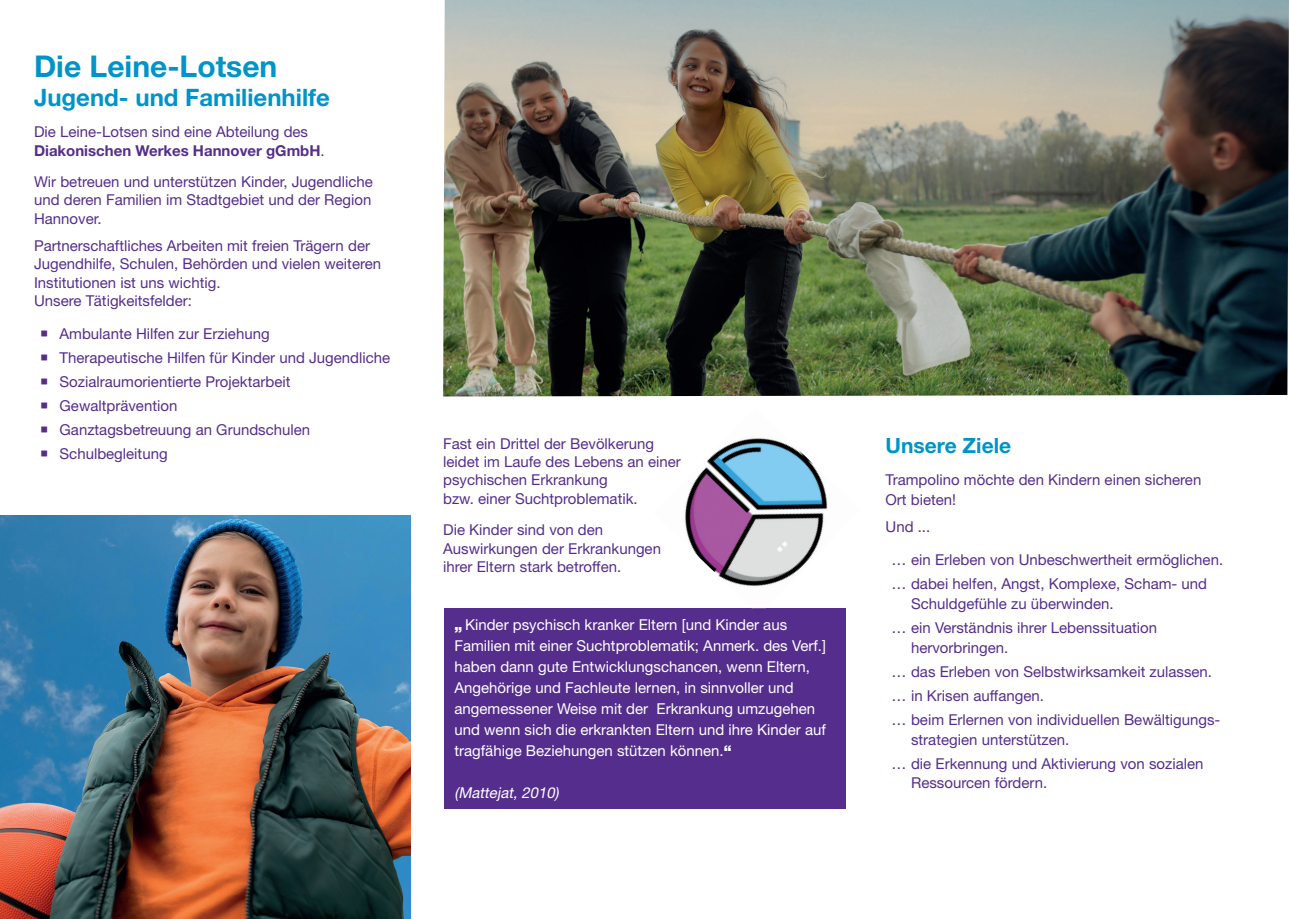
<style>
.page{position:relative;width:1289px;height:919px;background:#fff}
.page>*{position:absolute;margin:0;border:0;box-sizing:border-box;transform-origin:0 0}
.t1{font:700 30px "Helvetica Neue LT Std";color:#0094c8}
.t2{font:700 24px "Helvetica Neue LT Std";color:#0094c8}
.t3{font:700 21px "Helvetica Neue LT Std";color:#0094c8}
.t4{font:15px/18.5px "Helvetica Neue LT Std";color:#552e8d}
.t5{font:15px/21px "Helvetica Neue LT Std";color:#fff}
.t6{font:italic 15px "Helvetica Neue LT Std";color:#fff}
.s1{font-weight:700}
.s2{font-weight:900}
</style>
<div class="page">
<div style="left:444px;top:608px;width:401px;height:200px;background:#552e8d"></div>
<img style="left:443px;top:0;width:845px;height:396px">
<img style="left:0;top:515px;width:410px;height:403px">
<img style="left:684px;top:438px;width:144px;height:149px">
<svg style="left:752px;top:608px;width:13px;height:1px"></svg>
<h1 class="t1" style="left:34px;top:47px;width:245px">Die Leine-Lotsen</h1>
<h2 class="t2" style="left:34px;top:83px;width:297px">Jugend- und Familienhilfe</h2>
<p class="t4" style="left:34px;top:122px;width:292px">Die Leine-Lotsen sind eine Abteilung des<br><span class="s1">Diakonischen Werkes Hannover gGmbH</span>.</p>
<p class="t4" style="left:34px;top:172px;width:340px;text-align:justify">Wir betreuen und unterstützen Kinder, Jugendliche und deren Familien im Stadtgebiet und der Region Hannover.</p>
<p class="t4" style="left:34px;top:236px;width:349px">Partnerschaftliches Arbeiten mit freien Trägern der Jugendhilfe, Schulen, Behörden und vielen weiteren Institutionen ist uns wichtig.<br>Unsere Tätigkeitsfelder:</p>
<p class="t4" style="left:40px;top:324px;width:231px">○ Ambulante Hilfen zur Erziehung</p>
<p class="t4" style="left:40px;top:348px;width:352px">○ Therapeutische Hilfen für Kinder und Jugendliche</p>
<p class="t4" style="left:40px;top:372px;width:252px">○ Sozialraumorientierte Projektarbeit</p>
<p class="t4" style="left:40px;top:396px;width:139px">○ Gewaltprävention</p>
<p class="t4" style="left:40px;top:420px;width:272px">○ Ganztagsbetreuung an Grundschulen</p>
<p class="t4" style="left:40px;top:444px;width:129px">○ Schulbegleitung</p>
<p class="t4" style="left:443px;top:433px;width:239px">Fast ein Drittel der Bevölkerung leidet im Laufe des Lebens an einer psychischen Erkrankung<br>bzw. einer Suchtproblematik.</p>
<p class="t4" style="left:443px;top:520px;width:219px">Die Kinder sind von den<br>Auswirkungen der Erkrankungen ihrer Eltern stark betroffen.</p>
<p class="t5" style="left:454px;top:613px;width:373px"><span class="s2">„</span> Kinder psychisch kranker Eltern [und Kinder aus Familien mit einer Suchtproblematik; Anmerk. des Verf.] haben dann gute Entwicklungschancen, wenn Eltern, Angehörige und Fachleute lernen, in sinnvoller und angemessener Weise mit der Erkrankung umzugehen und wenn sich die erkrankten Eltern und ihre Kinder auf tragfähige Beziehungen stützen können.<span class="s2">“</span></p>
<p class="t6" style="left:454px;top:783px;width:106px">(Mattej at, 2010)</p>
<h3 class="t3" style="left:885px;top:432px;width:127px">Unsere Ziele</h3>
<p class="t4" style="left:885px;top:470px;width:317px;line-height:19.8px">Trampolino möchte den Kindern einen sicheren<br>Ort bieten!</p>
<p class="t4" style="left:891px;top:510px;width:333px;line-height:32.5px;text-indent:-6px">Und ...<br>… ein Erleben von Unbeschwertheit ermöglichen.</p>
<p class="t4" style="left:911px;top:573px;width:297px;line-height:19.8px;text-indent:-20px">… dabei helfen, Angst, Komplexe, Scham- und<br>Schuldgefühle zu überwinden.</p>
<p class="t4" style="left:911px;top:617px;width:247px;line-height:19.8px;text-indent:-20px">… ein Verständnis ihrer Lebenssituation hervorbringen.</p>
<p class="t4" style="left:891px;top:659px;width:330px;line-height:24px">… das Erleben von Selbstwirksamkeit zulassen. … in Krisen auffangen.<br>… beim Erlernen von individuellen Bewältigungs-</p>
<p class="t4" style="left:891px;top:727px;width:313px;line-height:24px;text-indent:20px">strategien unterstützen.<br>… die Erkennung und Aktivierung von sozialen</p>
<p class="t4" style="left:911px;top:773px;width:138px">Ressourcen fördern.</p>
</div>
